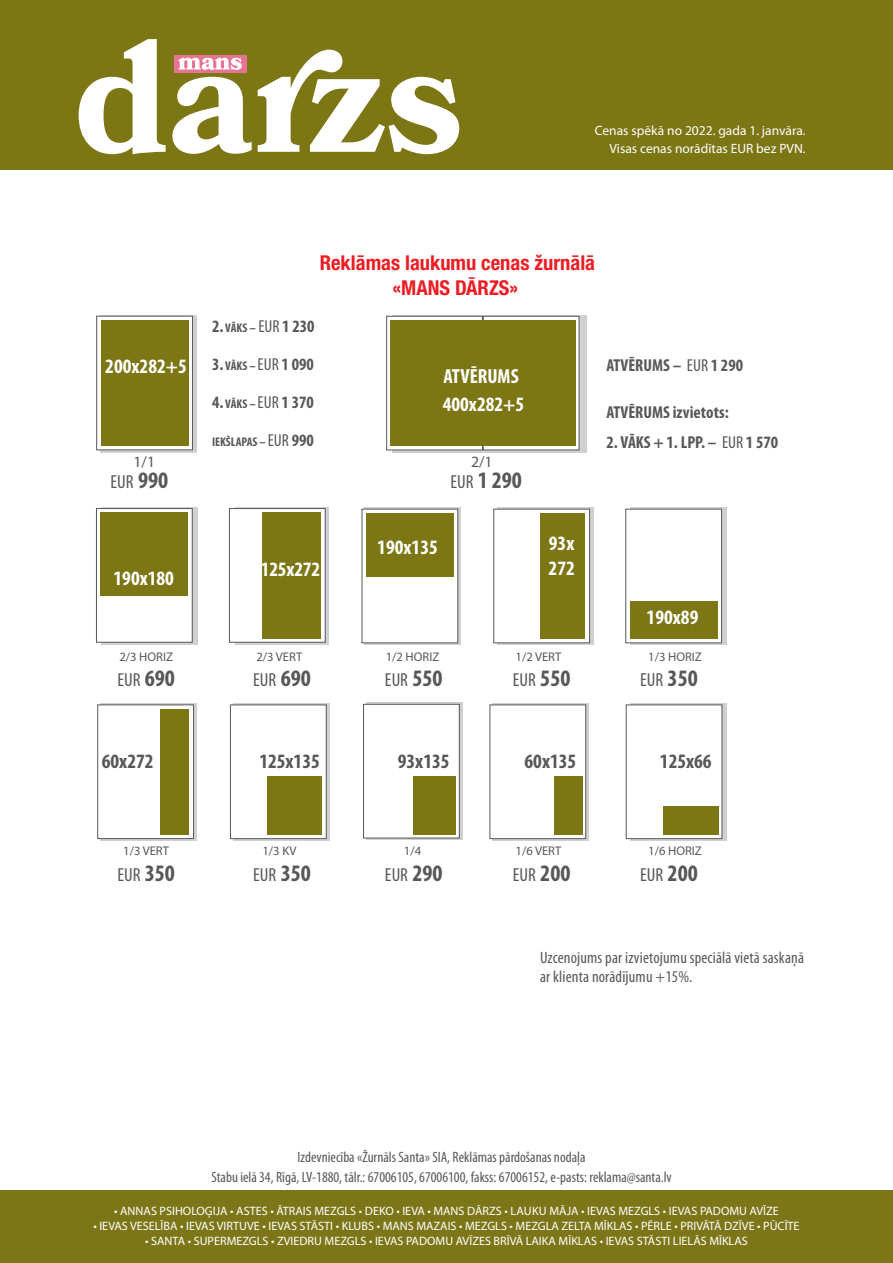
<style>
.page{position:relative;width:893px;height:1263px;background:#fff}
.page>*{position:absolute;margin:0;border:0;box-sizing:border-box;transform-origin:0 0}
.t1{font:700 condensed 23.7px "Myriad Pro";color:#57585a}
.t2{font:700 condensed 20.55px/24.6px "Myriad Pro";color:#fff}
.t3{font:700 condensed 20.55px/25.2px "Helvetica Neue LT Pro";color:#ee1d23;text-align:center}
.t4{font:700 condensed 20.55px "Myriad Pro";color:#57585a}
.t5{font:condensed 18.9px "Myriad Pro";color:#57585a}
.t6{font:700 condensed 17.4px "Myriad Pro";color:#57585a}
.t7{font:condensed 16.5px/19.8px "Myriad Pro";letter-spacing:.01em;color:#57585a}
.t8{font:15.75px "Myriad Pro";color:#57585a}
.t9{font:condensed 15px/19.5px "Myriad Pro";color:#57585a;text-align:center}
.t10{font:13.5px/18px "Myriad Pro";color:#fff;text-align:right}
.t11{font:12.9px/15px "Myriad Pro";letter-spacing:.01em;color:#fff;text-align:center}
.t12{font:12.6px "Myriad Pro";color:#57585a}
.t13{font:700 condensed 12.6px "Myriad Pro";color:#57585a}
.t14{font:12.15px "Myriad Pro";color:#fff}
.s1{font-size:12.6px}
.s2{font-weight:400}
.s3{font-weight:400;font-size:17.4px}
.s4{font-size:17.4px}
.s5{font-weight:700;font-size:23.7px}
.s6{font-weight:400;font-size:18.9px}
</style>
<div class="page">
<div style="left:0;top:0;width:893px;height:170px;background:#7c7614"></div>
<div style="left:101px;top:507px;width:97px;height:138px;background:#cfd0d2"></div>
<div style="left:96px;top:508px;width:96px;height:134px;background:#fff"></div>
<div style="left:96px;top:508px;width:97px;height:135px;border:1px solid #57585a"></div>
<div style="left:100px;top:512px;width:88px;height:84px;background:#7c7614"></div>
<div style="left:235px;top:507px;width:94px;height:138px;background:#cfd0d2"></div>
<div style="left:229px;top:508px;width:96px;height:134px;background:#fff"></div>
<div style="left:229px;top:508px;width:97px;height:135px;border:1px solid #57585a"></div>
<div style="left:263px;top:512px;width:58px;height:126px;background:#7c7614"></div>
<div style="left:364px;top:507px;width:97px;height:138px;background:linear-gradient(to right,#a5a6a8,#a6a7a9)"></div>
<div style="left:362px;top:509px;width:96px;height:134px;background:#fff"></div>
<div style="left:362px;top:509px;width:96px;height:134px;border:1px solid #57585a"></div>
<div style="left:366px;top:514px;width:88px;height:63px;background:#7c7614"></div>
<svg style="left:497px;top:507px;width:97px;height:138px"></svg>
<div style="left:494px;top:509px;width:96px;height:134px;background:#fff"></div>
<div style="left:493px;top:509px;width:97px;height:134px;border:1px solid #57585a"></div>
<div style="left:541px;top:513px;width:44px;height:125px;background:#7c7614"></div>
<svg style="left:366px;top:702px;width:96px;height:138px"></svg>
<div style="left:364px;top:704px;width:95px;height:134px;background:#fff"></div>
<div style="left:363px;top:704px;width:97px;height:134px;border:1px solid #57585a"></div>
<svg style="left:630px;top:703px;width:97px;height:137px"></svg>
<div style="left:626px;top:705px;width:96px;height:134px;background:#fff"></div>
<div style="left:626px;top:704px;width:96px;height:135px;border:1px solid #57585a"></div>
<div style="left:664px;top:807px;width:55px;height:28px;background:#7c7614"></div>
<div style="left:492px;top:703px;width:97px;height:137px;background:linear-gradient(to bottom,#b4b5b7,#b4b5b7)"></div>
<div style="left:490px;top:705px;width:96px;height:134px;background:#fff"></div>
<div style="left:489px;top:704px;width:97px;height:135px;border:1px solid #57585a"></div>
<div style="left:233px;top:703px;width:97px;height:137px;background:#cfd0d2"></div>
<div style="left:230px;top:705px;width:96px;height:134px;background:#fff"></div>
<div style="left:230px;top:704px;width:97px;height:135px;border:1px solid #57585a"></div>
<div style="left:101px;top:315px;width:96px;height:138px;background:linear-gradient(to right,#cfd0d2,#cfd0d2)"></div>
<div style="left:97px;top:316px;width:95px;height:134px;background:#fff"></div>
<div style="left:96px;top:316px;width:97px;height:134px;border:1px solid #57585a"></div>
<div style="left:101px;top:320px;width:88px;height:126px;background:#7c7614"></div>
<div style="left:392px;top:315px;width:194px;height:138px;background:linear-gradient(to right,#cfd0d2,#cfd0d2)"></div>
<div style="left:387px;top:316px;width:95px;height:134px;background:#fff"></div>
<div style="left:386px;top:316px;width:97px;height:134px;border:1px solid #57585a"></div>
<div style="left:483px;top:316px;width:96px;height:134px;background:#fff"></div>
<div style="left:483px;top:316px;width:96px;height:134px;border:1px solid #57585a"></div>
<div style="left:390px;top:320px;width:186px;height:126px;background:#7c7614"></div>
<div style="left:414px;top:776px;width:42px;height:58px;background:#7c7614"></div>
<div style="left:555px;top:776px;width:28px;height:59px;background:#7c7614"></div>
<div style="left:267px;top:776px;width:55px;height:59px;background:#7c7614"></div>
<svg style="left:630px;top:507px;width:97px;height:138px"></svg>
<div style="left:626px;top:509px;width:95px;height:134px;background:#fff"></div>
<div style="left:625px;top:509px;width:97px;height:134px;border:1px solid #57585a"></div>
<div style="left:630px;top:601px;width:88px;height:37px;background:#7c7614"></div>
<div style="left:101px;top:703px;width:96px;height:138px;background:#cfd0d2"></div>
<div style="left:98px;top:705px;width:95px;height:133px;background:#fff"></div>
<div style="left:97px;top:704px;width:97px;height:135px;border:1px solid #57585a"></div>
<div style="left:160px;top:709px;width:28px;height:126px;background:#7c7614"></div>
<div style="left:0;top:1191px;width:893px;height:72px;background:#7d7618"></div>
<svg style="left:79px;top:39px;width:380px;height:115px"></svg>
<p class="t10" style="left:595px;top:121px;width:212px">Cenas spēkā no 2022. gada 1. janvāra.<br>Visas cenas norādītas EUR bez PVN.</p>
<p class="t3" style="left:320px;top:250px;width:277px">Reklāmas laukumu cenas žurnālā «MANS DĀRZS»</p>
<p class="t2" style="left:105px;top:353px;width:83px">200x282+5</p>
<p class="t6" style="left:212px;top:315px;width:104px">2. <span class="s1">VĀKS –</span> <span class="s2">EUR</span> 1 230</p>
<p class="t6" style="left:212px;top:353px;width:103px">3. <span class="s1">VĀKS –</span> <span class="s2">EUR</span> 1 090</p>
<p class="t6" style="left:212px;top:391px;width:103px">4. <span class="s1">VĀKS –</span> <span class="s2">EUR</span> 1 370</p>
<p class="t13" style="left:212px;top:434px;width:103px">IEKŠLAPAS – <span class="s3">EUR</span> <span class="s4">990</span></p>
<p class="t2" style="left:444px;top:364px;width:77px">ATVĒRUMS</p>
<p class="t2" style="left:443px;top:391px;width:83px">400x282+5</p>
<p class="t6" style="left:606px;top:354px;width:138px">ATVĒRUMS – <span class="s2">EUR</span> 1 290</p>
<p class="t6" style="left:606px;top:402px;width:124px">ATVĒRUMS izvietots:</p>
<p class="t6" style="left:606px;top:432px;width:173px">2. VĀKS + 1. LPP. – <span class="s2">EUR</span> 1 570</p>
<p class="t8" style="left:134px;top:452px;width:23px">1/1</p>
<p class="t8" style="left:471px;top:452px;width:23px">2/1</p>
<p class="t5" style="left:111px;top:470px;width:59px">EUR <span class="s5">990</span></p>
<p class="t1" style="left:450px;top:465px;width:73px"><span class="s6">EUR</span> 1 290</p>
<p class="t2" style="left:114px;top:566px;width:62px">190x180</p>
<p class="t2" style="left:261px;top:556px;width:61px">125x272</p>
<p class="t2" style="left:377px;top:535px;width:62px">190x135</p>
<p class="t2" style="left:549px;top:530px;width:28px">93x<br>272</p>
<p class="t12" style="left:119px;top:649px;width:55px">2/3 HORIZ</p>
<p class="t12" style="left:256px;top:649px;width:47px">2/3 VERT</p>
<p class="t12" style="left:386px;top:649px;width:55px">1/2 HORIZ</p>
<p class="t12" style="left:516px;top:649px;width:47px">1/2 VERT</p>
<p class="t5" style="left:117px;top:668px;width:59px">EUR <span class="s5">690</span></p>
<p class="t5" style="left:253px;top:668px;width:59px">EUR <span class="s5">690</span></p>
<p class="t5" style="left:385px;top:668px;width:59px">EUR <span class="s5">550</span></p>
<p class="t5" style="left:513px;top:668px;width:59px">EUR <span class="s5">550</span></p>
<p class="t2" style="left:647px;top:605px;width:53px">190x89</p>
<p class="t12" style="left:648px;top:649px;width:55px">1/3 HORIZ</p>
<p class="t5" style="left:640px;top:668px;width:59px">EUR <span class="s5">350</span></p>
<p class="t4" style="left:102px;top:749px;width:53px">60x272</p>
<p class="t4" style="left:259px;top:749px;width:62px">125x135</p>
<p class="t4" style="left:398px;top:749px;width:53px">93x135</p>
<p class="t4" style="left:525px;top:749px;width:53px">60x135</p>
<p class="t4" style="left:660px;top:749px;width:53px">125x66</p>
<p class="t12" style="left:123px;top:843px;width:47px">1/3 VERT</p>
<p class="t5" style="left:117px;top:864px;width:59px">EUR <span class="s5">350</span></p>
<p class="t12" style="left:262px;top:843px;width:36px">1/3 KV</p>
<p class="t12" style="left:404px;top:843px;width:19px">1/4</p>
<p class="t12" style="left:516px;top:843px;width:47px">1/6 VERT</p>
<p class="t12" style="left:648px;top:843px;width:55px">1/6 HORIZ</p>
<p class="t5" style="left:253px;top:864px;width:59px">EUR <span class="s5">350</span></p>
<p class="t5" style="left:385px;top:864px;width:59px">EUR <span class="s5">290</span></p>
<p class="t5" style="left:513px;top:864px;width:59px">EUR <span class="s5">200</span></p>
<p class="t5" style="left:640px;top:864px;width:59px">EUR <span class="s5">200</span></p>
<p class="t7" style="left:540px;top:947px;width:265px">Uzcenojums par izvietojumu speciālā vietā saskaņā ar klienta norādījumu +15%.</p>
<p class="t9" style="left:211px;top:1147px;width:462px">Izdevniecība «Žurnāls Santa» SIA, Reklāmas pārdošanas nodaļa<br>Stabu ielā 34, Rīgā, LV-1880, tālr.: 67006105, 67006100, fakss: 67006152, e-pasts: reklama@santa.lv</p>
<p class="t11" style="left:93px;top:1202px;width:708px">• ANNAS PSIHOLOĢIJA • ASTES •ĀTRAIS MEZGLS • DEKO • EJ • IEVA • IEVAS DĀRZS • IEVAS MĀJA • IEVAS MEZGLS • IEVAS PADOMU<br>AVĪZE • IEVAS VESELĪBA • IEVAS VIRTUVE • IEVAS STĀSTI • KLUBS • MANS MAZAIS • MEZGLS • MEZGLA ZELTA MĪKLAS • PĒRLE • PRIVĀTĀ<br>DZĪVE • PŪCĪTE • SANTA • SUPERMEZGLS • ZVIEDRU MEZGLS</p>
<p class="t14" style="left:114px;top:1203px;width:666px">• ANNAS PSIHOLOĢIJA • ASTES • ĀTRAIS MEZGLS • DEKO • IEVA • MANS DĀRZS • LAUKU MĀJA • IEVAS MEZGLS • IEVAS PADOMU AVĪZE</p>
<p class="t14" style="left:93px;top:1218px;width:708px">• IEVAS VESELĪBA • IEVAS VIRTUVE • IEVAS STĀSTI • KLUBS • MANS MAZAIS • MEZGLS • MEZGLA ZELTA MĪKLAS • PĒRLE • PRIVĀTĀ DZĪVE • PŪCĪTE</p>
<p class="t14" style="left:145px;top:1233px;width:604px">• SANTA • SUPERMEZGLS • ZVIEDRU MEZGLS • IEVAS PADOMU AVĪZES BRĪVĀ LAIKA MĪKLAS • IEVAS STĀSTI LIELĀS MĪKLAS</p>
</div>
